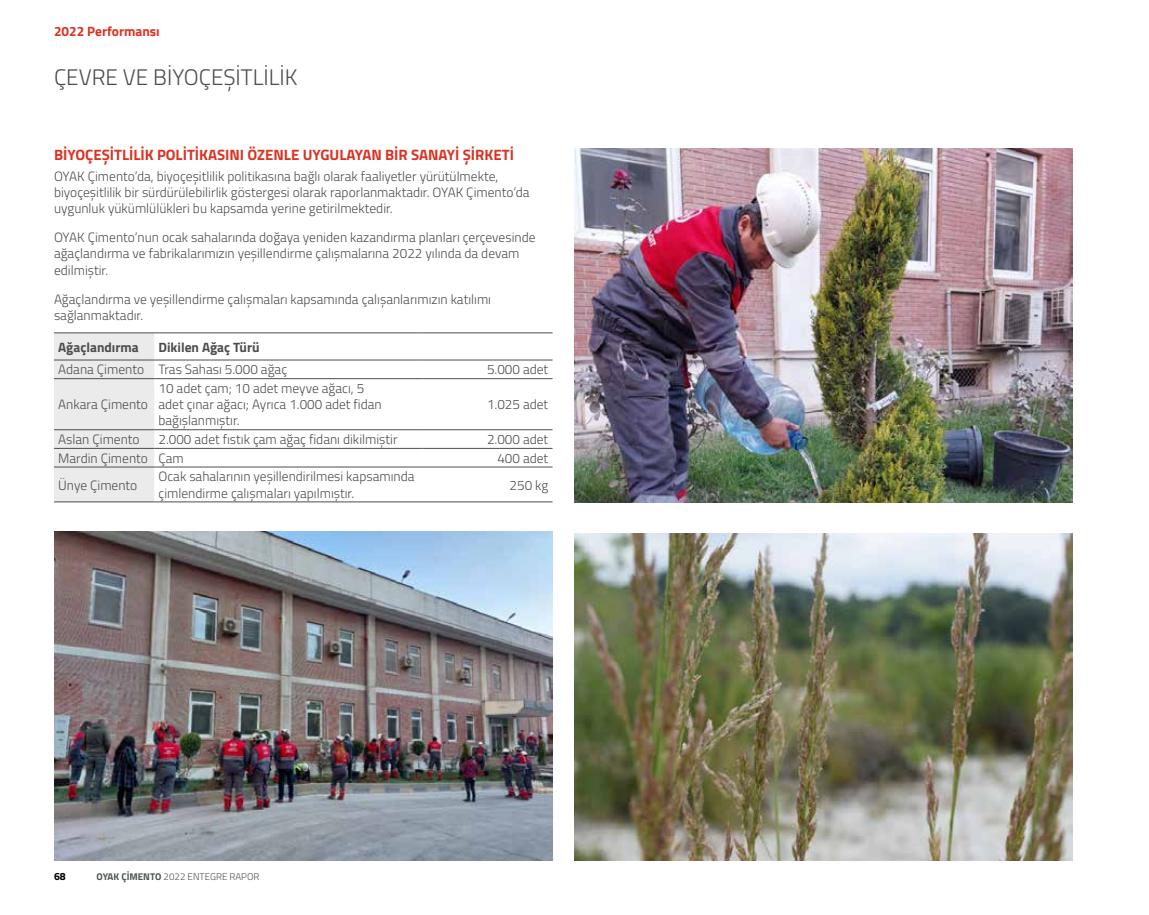
<style>
.page{position:relative;width:1149px;height:915px;background:#fff}
.page>*{position:absolute;margin:0;border:0;box-sizing:border-box;transform-origin:0 0}
.t1{font:300 22.5px "Titillium";color:#4d4d4f}
.t2{font:700 15px "Titillium";color:#db3222}
.t3{font:300 13.5px/16.2px "Titillium";color:#4d4d4f}
.t4{font:700 13.5px "Titillium";color:#4d4d4f}
.t5{font:700 13.5px "Titillium";color:#db3222}
.t6{font:700 10.5px "Titillium";color:#000}
.t7{font:300 9.75px "Titillium";color:#4e5456}
.s1{font-weight:700}
</style>
<div class="page">
<div style="left:54px;top:333px;width:100px;height:168px;background:#ebebec"></div>
<hr style="left:54px;top:378px;width:100px;height:1px;background:#4d4d4f">
<hr style="left:154px;top:378px;width:268px;height:1px;background:#4d4d4f">
<hr style="left:422px;top:378px;width:130px;height:1px;background:#4d4d4f">
<hr style="left:54px;top:429px;width:100px;height:1px;background:#4d4d4f">
<hr style="left:154px;top:429px;width:268px;height:1px;background:#4d4d4f">
<hr style="left:422px;top:429px;width:130px;height:1px;background:#4d4d4f">
<hr style="left:54px;top:448px;width:100px;height:1px;background:#4d4d4f">
<hr style="left:154px;top:448px;width:268px;height:1px;background:#4d4d4f">
<hr style="left:422px;top:448px;width:130px;height:1px;background:#4d4d4f">
<hr style="left:54px;top:466px;width:100px;height:1px;background:#4d4d4f">
<hr style="left:154px;top:466px;width:268px;height:1px;background:#4d4d4f">
<hr style="left:422px;top:466px;width:130px;height:1px;background:#4d4d4f">
<hr style="left:54px;top:501px;width:100px;height:1px;background:#4d4d4f">
<hr style="left:154px;top:501px;width:268px;height:1px;background:#4d4d4f">
<hr style="left:422px;top:501px;width:130px;height:1px;background:#4d4d4f">
<hr style="left:54px;top:332px;width:100px;height:1px;background:#4d4d4f">
<hr style="left:154px;top:332px;width:268px;height:1px;background:#4d4d4f">
<hr style="left:422px;top:332px;width:130px;height:1px;background:#4d4d4f">
<hr style="left:54px;top:359px;width:100px;height:1px;background:#4d4d4f">
<hr style="left:154px;top:359px;width:268px;height:1px;background:#4d4d4f">
<hr style="left:422px;top:359px;width:130px;height:1px;background:#4d4d4f">
<img style="left:574px;top:533px;width:497px;height:327px">
<img style="left:574px;top:149px;width:497px;height:353px">
<img style="left:54px;top:531px;width:498px;height:329px">
<p class="t5" style="left:54px;top:21px;width:107px">2022 Performansı</p>
<h1 class="t1" style="left:54px;top:61px;width:245px">ÇEVRE VE BİYOÇEŞİTLİLİK</h1>
<p class="t2" style="left:54px;top:143px;width:461px">BİYOÇEŞİTLİLİK POLİTİKASINI ÖZENLE UYGULAYAN BİR SANAYİ ŞİRKETİ</p>
<p class="t3" style="left:54px;top:167px;width:477px">OYAK Çimento’da, biyoçeşitlilik politikasına bağlı olarak faaliyetler yürütülmekte, biyoçeşitlilik bir sürdürülebilirlik göstergesi olarak raporlanmaktadır. OYAK Çimento’da uygunluk yükümlülükleri bu kapsamda yerine getirilmektedir.</p>
<p class="t3" style="left:54px;top:228px;width:483px">OYAK Çimento’nun ocak sahalarında doğaya yeniden kazandırma planları çerçevesinde ağaçlandırma ve fabrikalarımızın yeşillendirme çalışmalarına 2022 yılında da devam edilmiştir.</p>
<p class="t3" style="left:54px;top:290px;width:438px">Ağaçlandırma ve yeşillendirme çalışmaları kapsamında çalışanlarımızın katılımı sağlanmaktadır.</p>
<p class="t4" style="left:58px;top:336px;width:82px">Ağaçlandırma</p>
<p class="t4" style="left:158px;top:336px;width:102px">Dikilen Ağaç Türü</p>
<p class="t3" style="left:58px;top:361px;width:230px">Adana Çimento Tras Sahası 5.000 ağaç</p>
<p class="t3" style="left:487px;top:361px;width:63px">5.000 adet</p>
<p class="t3" style="left:58px;top:395px;width:91px">Ankara Çimento</p>
<p class="t3" style="left:158px;top:379px;width:225px">10 adet çam; 10 adet meyve ağacı, 5 adet çınar ağacı; Ayrıca 1.000 adet fidan bağışlanmıştır.</p>
<p class="t3" style="left:487px;top:395px;width:63px">1.025 adet</p>
<p class="t3" style="left:58px;top:430px;width:83px">Aslan Çimento</p>
<p class="t3" style="left:158px;top:430px;width:240px">2.000 adet fıstık çam ağaç fidanı dikilmiştir</p>
<p class="t3" style="left:487px;top:430px;width:63px">2.000 adet</p>
<p class="t3" style="left:58px;top:449px;width:127px">Mardin Çimento Çam</p>
<p class="t3" style="left:497px;top:449px;width:52px">400 adet</p>
<p class="t3" style="left:58px;top:476px;width:81px">Ünye Çimento</p>
<p class="t3" style="left:158px;top:468px;width:257px">Ocak sahalarının yeşillendirilmesi kapsamında çimlendirme çalışmaları yapılmıştır.</p>
<p class="t3" style="left:509px;top:476px;width:40px">250 kg</p>
<p class="t6" style="left:54px;top:868px;width:13px">68</p>
<p class="t7" style="left:97px;top:868px;width:164px"><span class="s1">OYAK ÇİMENTO</span> 2022 ENTEGRE RAPOR</p>
</div>
